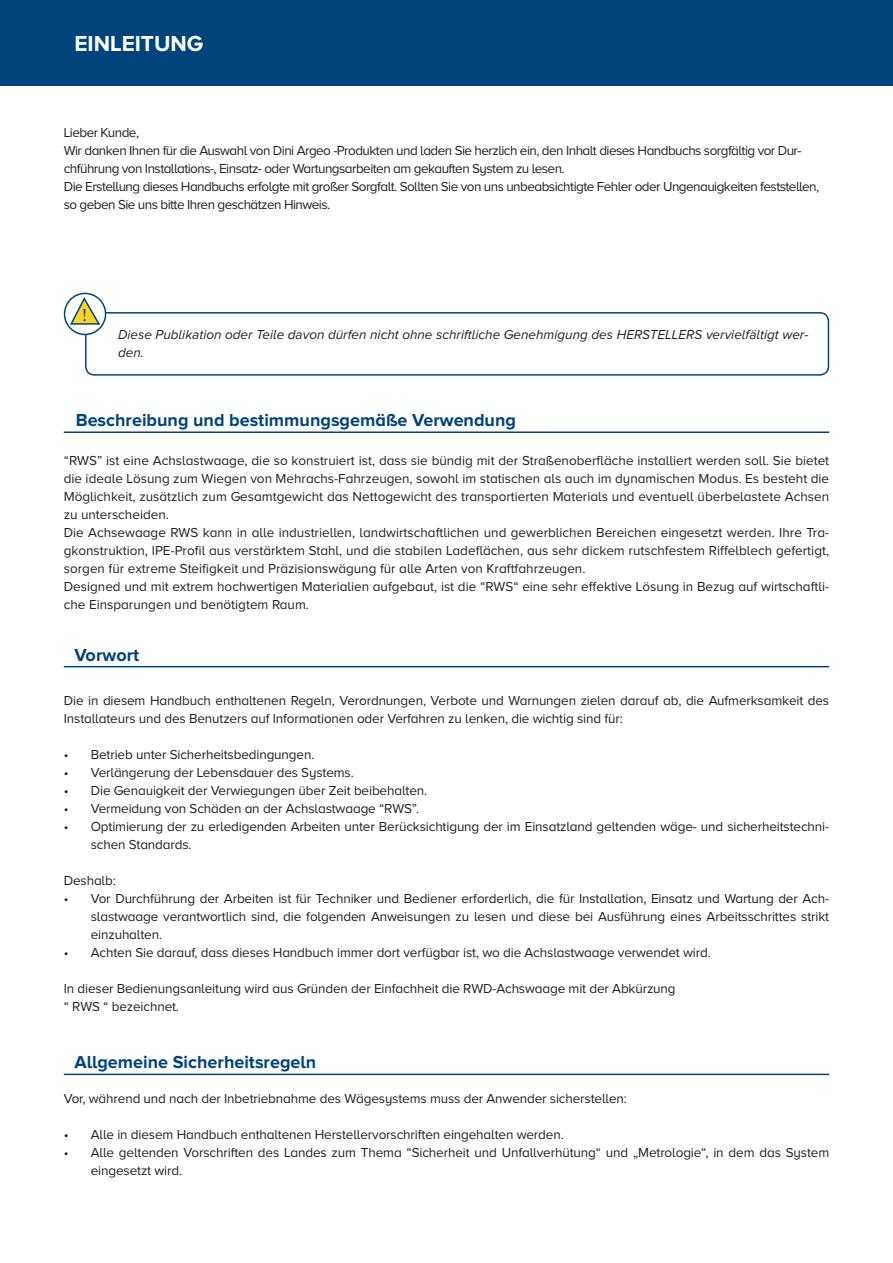
<style>
.page{position:relative;width:893px;height:1263px;background:#fff}
.page>*{position:absolute;margin:0;border:0;box-sizing:border-box;transform-origin:0 0}
.t1{font:700 22.5px "Proxima Nova A";color:#fff}
.t2{font:700 18px "Proxima Nova A";color:#00447b}
.t3{font:18px "Minion Pro";color:#00447b}
.t4{font:13.5px/18px "Proxima Nova A";letter-spacing:-.01em;color:#231f20}
.t5{font:13.5px/18px "Proxima Nova A";letter-spacing:-.04em;color:#231f20}
.t6{font:italic 13.5px/18px "Proxima Nova A";color:#231f20}
</style>
<div class="page">
<div style="left:0;top:0;width:893px;height:85px;background:#00447b"></div>
<div style="left:85px;top:312px;width:744px;height:64px;border:2px solid #00447b;border-radius:9px"></div>
<div style="left:65px;top:293px;width:41px;height:41px;background:#fff;border-radius:50%"></div>
<div style="left:64px;top:293px;width:42px;height:42px;border:2px solid #00447b;border-radius:50%"></div>
<svg style="left:69px;top:297px;width:33px;height:28px"></svg>
<hr style="left:64px;top:666px;width:765px;height:1px;background:#00447b">
<hr style="left:64px;top:1073px;width:765px;height:2px;background:#00447b">
<hr style="left:64px;top:431px;width:765px;height:2px;background:#00447b">
<h1 class="t1" style="left:74px;top:31px;width:130px">EINLEITUNG</h1>
<p class="t5" style="left:64px;top:124px;width:757px">Lieber Kunde,<br>Wir danken Ihnen für die Auswahl von Dini Argeo -Produkten und laden Sie herzlich ein, den Inhalt dieses Handbuchs sorgfältig vor Dur&shy;chführung von Installations-, Einsatz- oder Wartungsarbeiten am gekauften System zu lesen.<br>Die Erstellung dieses Handbuchs erfolgte mit großer Sorgfalt. Sollten Sie von uns unbeabsichtigte Fehler oder Ungenauigkeiten feststellen, so geben Sie uns bitte Ihren geschätzen Hinweis.</p>
<h2 class="t3" style="left:82px;top:303px;width:6px">!</h2>
<p class="t6" style="left:118px;top:326px;width:692px">Diese Publikation oder Teile davon dürfen nicht ohne schriftliche Genehmigung des HERSTELLERS vervielfältigt wer&shy;den.</p>
<h2 class="t2" style="left:76px;top:410px;width:442px">Beschreibung und bestimmungsgemäße Verwendung</h2>
<p class="t4" style="left:64px;top:451px;width:767px">“RWS” ist eine Achslastwaage, die so konstruiert ist, dass sie bündig mit der Straßenoberfläche installiert werden soll. Sie bietet die ideale Lösung zum Wiegen von Mehrachs-Fahrzeugen, sowohl im statischen als auch im dynamischen Modus. Es besteht die Möglichkeit, zusätzlich zum Gesamtgewicht das Nettogewicht des transportierten Materials und eventuell überbelastete Achsen zu unterscheiden.<br>Die Achsewaage RWS kann in alle industriellen, landwirtschaftlichen und gewerblichen Bereichen eingesetzt werden. Ihre Tra&shy;gkonstruktion, IPE-Profil aus verstärktem Stahl, und die stabilen Ladeflächen, aus sehr dickem rutschfestem Riffelblech gefertigt, sorgen für extreme Steifigkeit und Präzisionswägung für alle Arten von Kraftfahrzeugen.<br>Designed und mit extrem hochwertigen Materialien aufgebaut, ist die “RWS“ eine sehr effektive Lösung in Bezug auf wirtschaftli&shy;che Einsparungen und benötigtem Raum.</p>
<h2 class="t2" style="left:74px;top:644px;width:66px">Vorwort</h2>
<p class="t4" style="left:64px;top:691px;width:767px">Die in diesem Handbuch enthaltenen Regeln, Verordnungen, Verbote und Warnungen zielen darauf ab, die Aufmerksamkeit des<br>Installateurs und des Benutzers auf Informationen oder Verfahren zu lenken, die wichtig sind für:</p>
<p class="t4" style="left:64px;top:745px;width:252px">• Betrieb unter Sicherheitsbedingungen.</p>
<p class="t4" style="left:64px;top:763px;width:292px">• Verlängerung der Lebensdauer des Systems.</p>
<p class="t4" style="left:64px;top:781px;width:365px">• Die Genauigkeit der Verwiegungen über Zeit beibehalten.</p>
<p class="t4" style="left:64px;top:799px;width:357px">• Vermeidung von Schäden an der Achslastwaage “RWS”.</p>
<p class="t4" style="left:91px;top:817px;width:740px;text-indent:-27px">• Optimierung der zu erledigenden Arbeiten unter Berücksichtigung der im Einsatzland geltenden wäge- und sicherheitstechni&shy;schen Standards.</p>
<p class="t4" style="left:64px;top:871px;width:54px">Deshalb:</p>
<p class="t4" style="left:91px;top:889px;width:740px;text-align:justify;text-indent:-27px">• Vor Durchführung der Arbeiten ist für Techniker und Bediener erforderlich, die für Installation, Einsatz und Wartung der Ach&shy;slastwaage verantwortlich sind, die folgenden Anweisungen zu lesen und diese bei Ausführung eines Arbeitsschrittes strikt einzuhalten.</p>
<p class="t4" style="left:64px;top:943px;width:648px">• Achten Sie darauf, dass dieses Handbuch immer dort verfügbar ist, wo die Achslastwaage verwendet wird.</p>
<p class="t4" style="left:64px;top:979px;width:613px">In dieser Bedienungsanleitung wird aus Gründen der Einfachheit die RWD-Achswaage mit der Abkürzung “ RWS “ bezeichnet.</p>
<h2 class="t2" style="left:74px;top:1052px;width:243px">Allgemeine Sicherheitsregeln</h2>
<p class="t4" style="left:64px;top:1089px;width:565px">Vor, während und nach der Inbetriebnahme des Wägesystems muss der Anwender sicherstellen:</p>
<p class="t4" style="left:64px;top:1125px;width:501px">• Alle in diesem Handbuch enthaltenen Herstellervorschriften eingehalten werden.</p>
<p class="t4" style="left:91px;top:1143px;width:740px;text-indent:-27px">• Alle geltenden Vorschriften des Landes zum Thema “Sicherheit und Unfallverhütung“ und „Metrologie“, in dem das System eingesetzt wird.</p>
</div>
